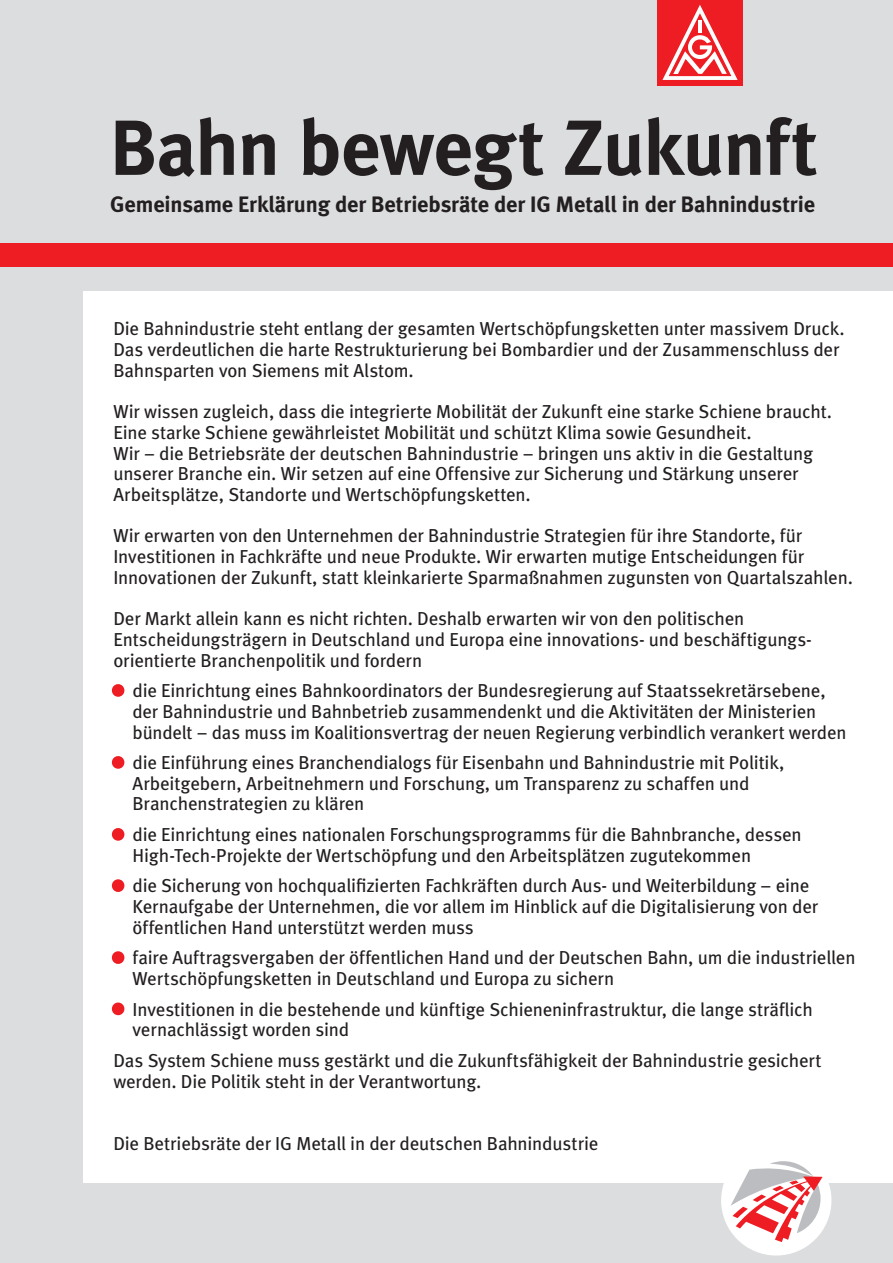
<style>
.page{position:relative;width:893px;height:1263px;background:#dcdddf}
.page>*{position:absolute;margin:0;border:0;box-sizing:border-box;transform-origin:0 0}
.t1{font:700 78px "Meta";letter-spacing:-.015em;color:#231f20}
.t2{font:700 22.35px "Meta";letter-spacing:-.005em;color:#231f20}
.t3{font:18.75px/20.7px "Meta";letter-spacing:-.01em;color:#231f20}
.s1{color:#ee1d23}
</style>
<div class="page">
<div style="left:657px;top:0;width:86px;height:85px;background:#ee1d23"></div>
<svg style="left:662px;top:5px;width:76px;height:75px"></svg>
<div style="left:84px;top:291px;width:809px;height:891px;background:#fff"></div>
<div style="left:0;top:243px;width:893px;height:24px;background:#ee1d23"></div>
<div style="left:721px;top:1145px;width:110px;height:110px;background:#fff;border-radius:50%"></div>
<svg style="left:730px;top:1161px;width:93px;height:81px"></svg>
<div style="left:112px;top:684px;width:12px;height:13px;border:6px solid #ee1d23;border-radius:50%"></div>
<div style="left:112px;top:756px;width:12px;height:13px;border:6px solid #ee1d23;border-radius:50%"></div>
<div style="left:112px;top:828px;width:12px;height:13px;border:6px solid #ee1d23;border-radius:50%"></div>
<div style="left:112px;top:879px;width:12px;height:13px;border:6px solid #ee1d23;border-radius:50%"></div>
<div style="left:112px;top:951px;width:12px;height:13px;border:6px solid #ee1d23;border-radius:50%"></div>
<div style="left:112px;top:1002px;width:12px;height:13px;border:6px solid #ee1d23;border-radius:50%"></div>
<h1 class="t1" style="left:110px;top:101px;width:709px">Bahn bewegt Zukunft</h1>
<p class="t2" style="left:110px;top:191px;width:706px">Gemeinsame Erklärung der Betriebsräte der IG Metall in der Bahnindustrie</p>
<p class="t3" style="left:113px;top:318px;width:733px">Die Bahnindustrie steht entlang der gesamten Wertschöpfungsketten unter massivem Druck.<br>Das verdeutlichen die harte Restrukturierung bei Bombardier und der Zusammenschluss der<br>Bahnsparten von Siemens mit Alstom.</p>
<p class="t3" style="left:113px;top:401px;width:720px">Wir wissen zugleich, dass die integrierte Mobilität der Zukunft eine starke Schiene braucht.<br>Eine starke Schiene gewährleistet Mobilität und schützt Klima sowie Gesundheit.<br>Wir – die Betriebsräte der deutschen Bahnindustrie – bringen uns aktiv in die Gestaltung unserer Branche ein. Wir setzen auf eine Offensive zur Sicherung und Stärkung unserer Arbeitsplätze, Standorte und Wertschöpfungsketten.</p>
<p class="t3" style="left:113px;top:525px;width:741px">Wir erwarten von den Unternehmen der Bahnindustrie Strategien für ihre Standorte, für<br>Investitionen in Fachkräfte und neue Produkte. Wir erwarten mutige Entscheidungen für<br>Innovationen der Zukunft, statt kleinkarierte Sparmaßnahmen zugunsten von Quartalszahlen.</p>
<p class="t3" style="left:113px;top:608px;width:698px">Der Markt allein kann es nicht richten. Deshalb erwarten wir von den politischen<br>Entscheidungsträgern in Deutschland und Europa eine innovations- und beschäftigungs&shy;orientierte Branchenpolitik und fordern</p>
<p class="t3" style="left:133px;top:680px;width:715px;text-indent:-19px"><span class="s1">•</span> die Einrichtung eines Bahnkoordinators der Bundesregierung auf Staatssekretärsebene, der Bahnindustrie und Bahnbetrieb zusammendenkt und die Aktivitäten der Ministerien bündelt – das muss im Koalitionsvertrag der neuen Regierung verbindlich verankert werden</p>
<p class="t3" style="left:133px;top:752px;width:653px;text-indent:-19px"><span class="s1">•</span> die Einführung eines Branchendialogs für Eisenbahn und Bahnindustrie mit Politik,<br>Arbeitgebern, Arbeitnehmern und Forschung, um Transparenz zu schaffen und<br>Branchenstrategien zu klären</p>
<p class="t3" style="left:133px;top:824px;width:671px;text-indent:-19px"><span class="s1">•</span> die Einrichtung eines nationalen Forschungsprogramms für die Bahnbranche, dessen<br>High-Tech-Projekte der Wertschöpfung und den Arbeitsplätzen zugutekommen</p>
<p class="t3" style="left:133px;top:875px;width:687px;text-indent:-19px"><span class="s1">•</span> die Sicherung von hochqualifizierten Fachkräften durch Aus- und Weiterbildung – eine<br>Kernaufgabe der Unternehmen, die vor allem im Hinblick auf die Digitalisierung von der öffentlichen Hand unterstützt werden muss</p>
<p class="t3" style="left:133px;top:947px;width:724px;text-indent:-19px"><span class="s1">•</span> faire Auftragsvergaben der öffentlichen Hand und der Deutschen Bahn, um die industriellen<br>Wertschöpfungsketten in Deutschland und Europa zu sichern</p>
<p class="t3" style="left:133px;top:998px;width:682px;text-indent:-19px"><span class="s1">•</span> Investitionen in die bestehende und künftige Schieneninfrastruktur, die lange sträflich vernachlässigt worden sind</p>
<p class="t3" style="left:113px;top:1050px;width:710px">Das System Schiene muss gestärkt und die Zukunftsfähigkeit der Bahnindustrie gesichert werden. Die Politik steht in der Verantwortung.</p>
<p class="t3" style="left:113px;top:1132px;width:486px">Die Betriebsräte der IG Metall in der deutschen Bahnindustrie</p>
</div>
